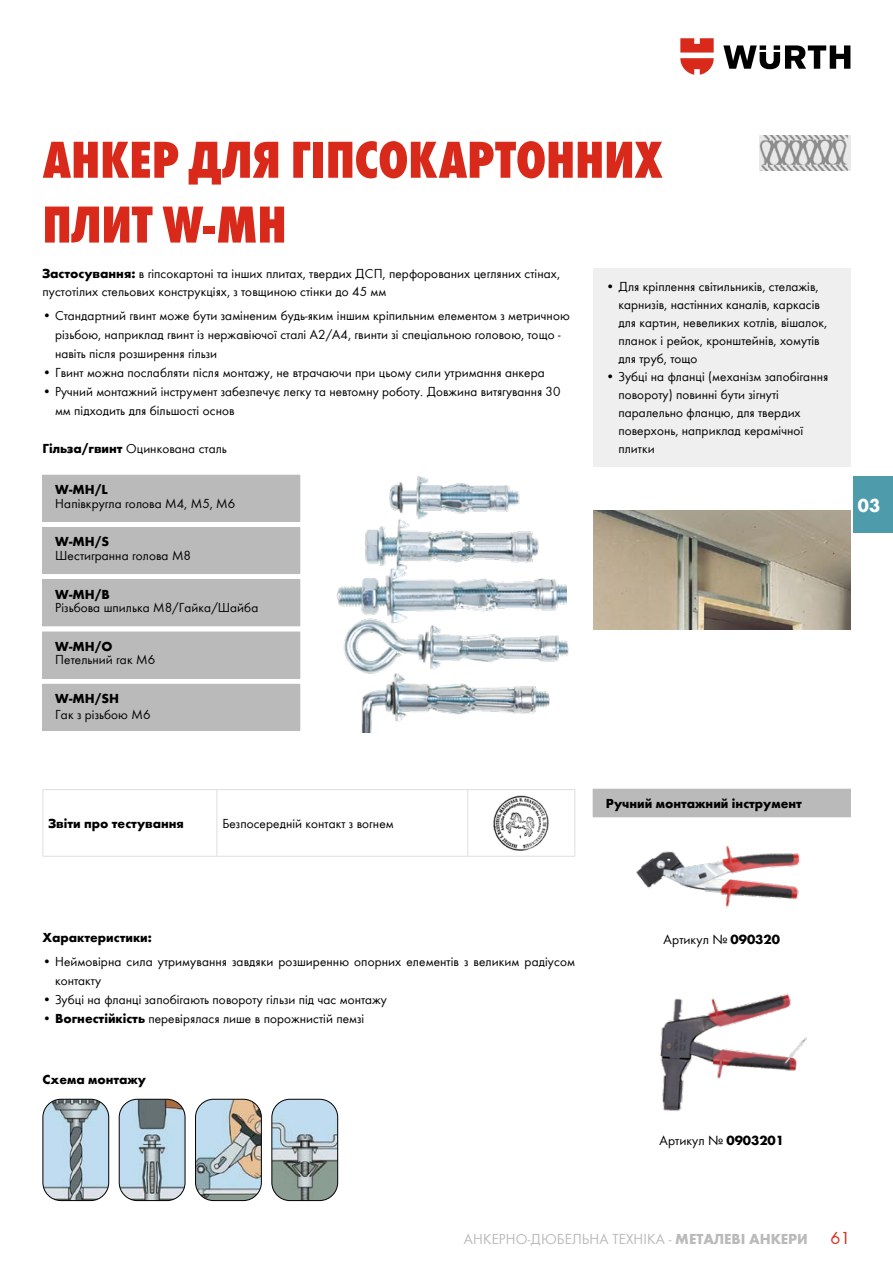
<style>
.page{position:relative;width:893px;height:1263px;background:#fff}
.page>*{position:absolute;margin:0;border:0;box-sizing:border-box;transform-origin:0 0}
.t1{font:800 condensed 54px/64.8px "Wuerth";color:#d8291a}
.t2{font:700 19.5px "Wuerth";color:#fff;scale:.95 1}
.t3{font:18px "Wuerth";color:#d8291a}
.t4{font:15px "Wuerth";color:#bababa}
.t5{font:13.8px "Wuerth";color:#000}
.t6{font:13.5px/18px "Wuerth";color:#000}
.t7{font:700 13.5px "Wuerth";color:#000}
.s1{font-weight:700}
</style>
<div class="page">
<svg style="left:723px;top:45px;width:127px;height:24px"></svg>
<svg style="left:680px;top:38px;width:34px;height:37px"></svg>
<div style="left:854px;top:476px;width:39px;height:57px;background:#4e9cab"></div>
<div style="left:593px;top:268px;width:257px;height:198px;background:#efefef"></div>
<div style="left:43px;top:475px;width:257px;height:46px;background:#bababa"></div>
<img style="left:389px;top:475px;width:131px;height:37px">
<img style="left:365px;top:512px;width:174px;height:47px">
<img style="left:336px;top:559px;width:230px;height:59px">
<img style="left:343px;top:618px;width:226px;height:42px">
<img style="left:348px;top:660px;width:210px;height:72px">
<div style="left:43px;top:527px;width:257px;height:46px;background:#bababa"></div>
<div style="left:43px;top:580px;width:257px;height:46px;background:#bababa"></div>
<div style="left:43px;top:632px;width:257px;height:46px;background:#bababa"></div>
<div style="left:43px;top:684px;width:257px;height:46px;background:#bababa"></div>
<img style="left:43px;top:1099px;width:66px;height:101px">
<div style="left:43px;top:1099px;width:66px;height:102px;border:1px solid #000;border-radius:18px"></div>
<img style="left:119px;top:1099px;width:66px;height:101px">
<div style="left:119px;top:1099px;width:66px;height:102px;border:1px solid #000;border-radius:18px"></div>
<img style="left:196px;top:1099px;width:65px;height:101px">
<div style="left:195px;top:1099px;width:67px;height:102px;border:1px solid #000;border-radius:18px"></div>
<img style="left:273px;top:1099px;width:65px;height:101px">
<div style="left:271px;top:1099px;width:67px;height:102px;border:1px solid #000;border-radius:18px"></div>
<hr style="left:43px;top:789px;width:174px;height:1px;background:#dedede">
<hr style="left:43px;top:790px;width:1px;height:66px;background:#dedede">
<hr style="left:217px;top:789px;width:251px;height:1px;background:#dedede">
<hr style="left:216px;top:790px;width:1px;height:66px;background:#dedede">
<hr style="left:468px;top:789px;width:107px;height:1px;background:#dedede">
<hr style="left:467px;top:790px;width:1px;height:66px;background:#dedede">
<hr style="left:574px;top:790px;width:1px;height:66px;background:#dedede">
<hr style="left:43px;top:856px;width:174px;height:1px;background:#dedede">
<hr style="left:217px;top:856px;width:251px;height:1px;background:#dedede">
<hr style="left:468px;top:856px;width:107px;height:1px;background:#dedede">
<img style="left:494px;top:795px;width:55px;height:56px">
<img style="left:660px;top:993px;width:147px;height:118px">
<img style="left:636px;top:845px;width:164px;height:63px">
<div style="left:593px;top:789px;width:257px;height:28px;background:#bababa"></div>
<img style="left:593px;top:510px;width:257px;height:119px">
<img style="left:759px;top:135px;width:91px;height:35px">
<h1 class="t1" style="left:43px;top:124px;width:621px">АНКЕР ДЛЯ ГІПСОКАРТОННИХ<br>ПЛИТ W-MH</h1>
<p class="t6" style="left:618px;top:277px;width:210px;text-indent:-13px">• Для кріплення світильників, стелажів, карнизів, настінних каналів, каркасів для картин, невеликих котлів, вішалок, планок і рейок, кронштейнів, хомутів для труб, тощо</p>
<p class="t6" style="left:618px;top:367px;width:211px;text-indent:-13px">• Зубці на фланці (механізм запобігання повороту) повинні бути зігнуті паралельно фланцю, для твердих поверхонь, наприклад керамічної плитки</p>
<p class="t6" style="left:43px;top:264px;width:519px"><span class="s1">Застосування:</span> в гіпсокартоні та інших плитах, твердих ДСП, перфорованих цегляних стінах, пустотілих стельових конструкціях, з товщиною стінки до 45 мм</p>
<p class="t6" style="left:55px;top:305px;width:516px;line-height:19.2px;text-indent:-13px">• Стандартний гвинт може бути заміненим будь-яким іншим кріпильним елементом з метричною різьбою, наприклад гвинт із нержавіючої сталі А2/А4, гвинти зі спеціальною головою, тощо - навіть після розширення гільзи</p>
<p class="t6" style="left:43px;top:363px;width:504px">• Гвинт можна послабляти після монтажу, не втрачаючи при цьому сили утримання анкера</p>
<p class="t6" style="left:55px;top:381px;width:507px;line-height:19.2px;text-indent:-12px">• Ручний монтажний інструмент забезпечує легку та невтомну роботу. Довжина витягування 30 мм підходить для більшості основ</p>
<p class="t6" style="left:43px;top:438px;width:186px"><span class="s1">Гільза/гвинт</span> Оцинкована сталь</p>
<p class="t7" style="left:55px;top:480px;width:54px">W-MH/L</p>
<p class="t6" style="left:55px;top:493px;width:182px">Напівкругла голова М4, М5, М6</p>
<p class="t7" style="left:55px;top:532px;width:55px">W-MH/S</p>
<p class="t6" style="left:55px;top:546px;width:137px">Шестигранна голова М8</p>
<p class="t7" style="left:55px;top:584px;width:56px">W-MH/B</p>
<p class="t6" style="left:55px;top:598px;width:205px">Різьбова шпилька М8/Гайка/Шайба</p>
<p class="t7" style="left:55px;top:636px;width:59px">W-MH/O</p>
<p class="t6" style="left:55px;top:650px;width:101px">Петельний гак М6</p>
<p class="t7" style="left:55px;top:689px;width:65px">W-MH/SH</p>
<p class="t6" style="left:55px;top:704px;width:97px">Гак з різьбою М6</p>
<p class="t7" style="left:48px;top:814px;width:137px">Звіти про тестування</p>
<p class="t6" style="left:222px;top:814px;width:173px">Безпосередній контакт з вогнем</p>
<p class="t7" style="left:606px;top:794px;width:198px">Ручний монтажний інструмент</p>
<h2 class="t2" style="left:858px;top:491px;width:25px">03</h2>
<p class="t7" style="left:43px;top:928px;width:111px">Характеристики:</p>
<p class="t6" style="left:55px;top:951px;width:522px;line-height:19.2px;text-indent:-13px">• Неймовірна сила утримування завдяки розширенню опорних елементів з великим радіусом контакту</p>
<p class="t6" style="left:43px;top:990px;width:346px">• Зубці на фланці запобігають повороту гільзи під час монтажу</p>
<p class="t6" style="left:43px;top:1009px;width:323px"><span class="s1">• Вогнестійкість</span> перевірялася лише в порожнистій пемзі</p>
<p class="t7" style="left:43px;top:1069px;width:105px">Схема монтажу</p>
<p class="t5" style="left:664px;top:930px;width:118px">Артикул № <span class="s1">090320</span></p>
<p class="t5" style="left:659px;top:1131px;width:126px">Артикул № <span class="s1">0903201</span></p>
<p class="t4" style="left:464px;top:1229px;width:345px">АНКЕРНО-ДЮБЕЛЬНА ТЕХНІКА - <span class="s1">МЕТАЛЕВІ АНКЕРИ</span></p>
<h3 class="t3" style="left:830px;top:1225px;width:21px">61</h3>
</div>
